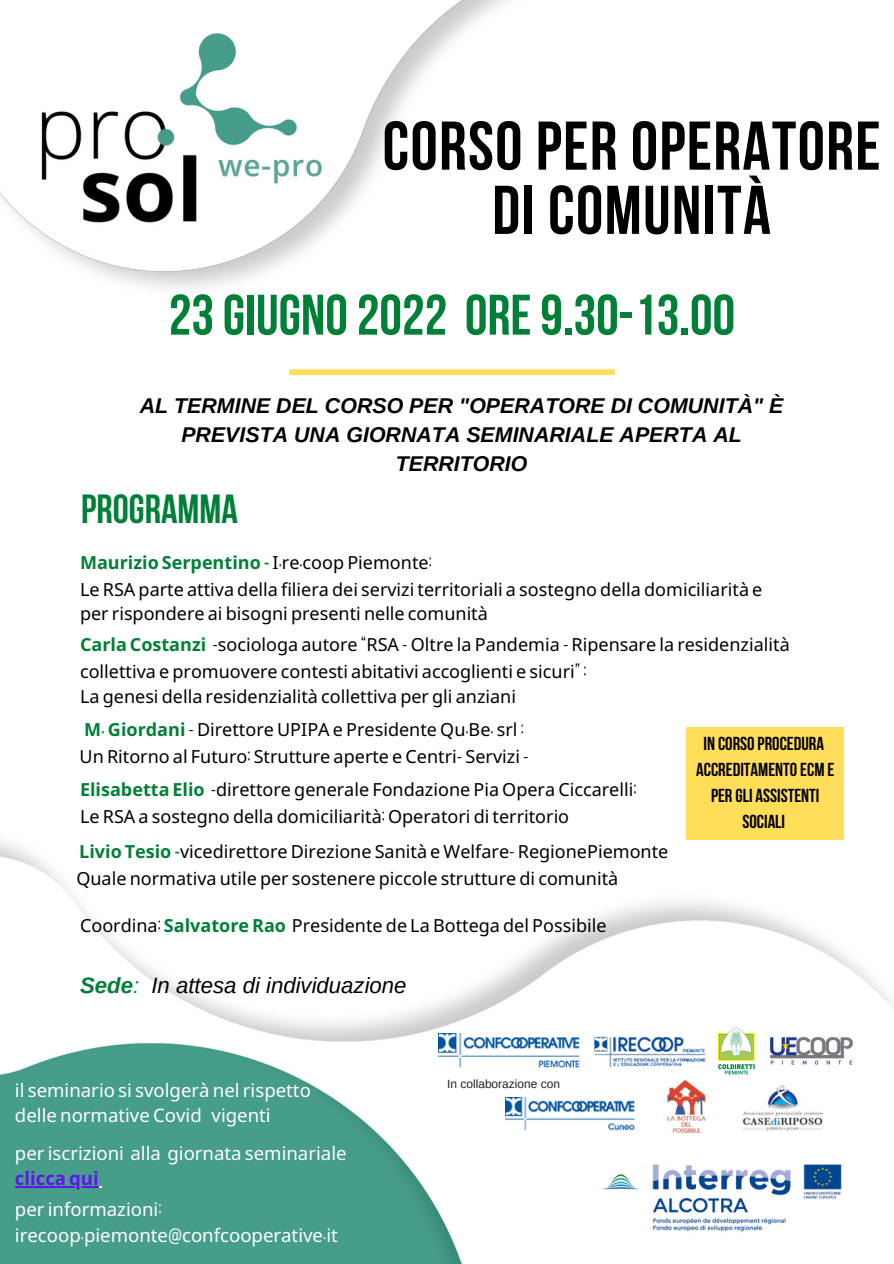
<style>
.page{position:relative;width:894px;height:1264px;background:#fff}
.page>*{position:absolute;margin:0;border:0;box-sizing:border-box;transform-origin:0 0}
.t1{font:700 68.7px/64.2px "Bebas Neue";letter-spacing:.02em;color:#000;text-align:center}
.t2{font:700 57px "Bebas Neue";color:#008037}
.t3{font:700 40.5px "Bebas Neue";color:#008037}
.t4{font:italic 22.2px "Arimo";color:#000}
.t5{font:italic 700 21.3px/29.2px "Arimo";color:#000;text-align:center}
.t6{font:700 18.75px/26px "Bebas Neue";color:#000;text-align:center}
.t7{font:18.6px/26px "Noto Sans";color:#fff}
.t8{font:18px/24.8px "Noto Sans";color:#000}
.t9{font:700 18px "Noto Sans";color:#008037}
.t10{font:12px "Arimo";color:#222}
.s1{font-family:"TS Bebas AR"}
.s2{font-weight:400;color:#000}
.s3{font-family:"TS Bebas AR";font-weight:400;color:#000}
.s4{font-weight:700;color:#008037}
.s5{font-family:"TS Bebas AR";font-weight:700;color:#008037}
.s6{color:#008037}
.s7{font-weight:700;color:#5e17eb}
</style>
<div class="page">
<img style="left:0;top:0;width:893px;height:1263px">
<img style="left:505px;top:1097px;width:129px;height:34px">
<img style="left:438px;top:1033px;width:141px;height:34px">
<img style="left:589px;top:1033px;width:122px;height:38px">
<img style="left:716px;top:1027px;width:40px;height:49px">
<img style="left:764px;top:1028px;width:102px;height:48px">
<img style="left:667px;top:1080px;width:37px;height:52px">
<img style="left:741px;top:1083px;width:83px;height:48px">
<div style="left:289px;top:369px;width:325px;height:6px;background:#ffde59"></div>
<div style="left:686px;top:727px;width:157px;height:112px;background:#ffde59"></div>
<hr style="left:15px;top:1186px;width:84px;height:1px;background:#5e17eb">
<p class="t1" style="left:382px;top:120px;width:499px">CORSO PER OPERATORE<br>DI COMUNITÀ</p>
<p class="t2" style="left:169px;top:292px;width:567px">23GIUGNO2022 ORE9.30-13.00</p>
<p class="t5" style="left:140px;top:391px;width:645px">AL TERMINE DEL CORSO PER "OPERATORE DI COMUNITÀ" È<br>PREVISTA UNA GIORNATA SEMINARIALE APERTA AL<br>TERRITORIO</p>
<p class="t3" style="left:81px;top:492px;width:158px">PROGRAMMA</p>
<p class="t9" style="left:80px;top:549px;width:353px">Maurizio Serpentino <span class="s1">-</span> <span class="s2">I</span><span class="s3">.</span><span class="s2">re</span><span class="s3">.</span><span class="s2">coop Piemonte</span><span class="s3">:</span></p>
<p class="t8" style="left:80px;top:576px;width:683px">Le RSA parte attiva della filiera dei servizi territoriali a sostegno della domiciliarità e per rispondere ai bisogni presenti nelle comunità</p>
<p class="t8" style="left:80px;top:630px;width:711px;line-height:27px"><span class="s4">Carla Costanzi</span> <span class="s1">-</span>sociologa autore <span class="s1">“</span>RSA <span class="s1">-</span> Oltre la Pandemia <span class="s1">-</span> Ripensare la residenzialità collettiva e promuovere contesti abitativi accoglienti e sicuri<span class="s1">” :</span></p>
<p class="t8" style="left:80px;top:683px;width:437px">La genesi della residenzialità collettiva per gli anziani</p>
<p class="t8" style="left:84px;top:716px;width:441px"><span class="s4">M</span><span class="s5">.</span> <span class="s4">Giordani</span> <span class="s1">-</span> Direttore UPIPA e Presidente Qu<span class="s1">.</span>Be<span class="s1">.</span> srl <span class="s1">:</span></p>
<p class="t8" style="left:79px;top:743px;width:450px">Un Ritorno al Futuro<span class="s1">:</span> Strutture aperte e Centri<span class="s1">-</span> Servizi <span class="s1">-</span></p>
<p class="t8" style="left:80px;top:777px;width:558px"><span class="s4">Elisabetta Elio</span> <span class="s1">-</span>direttore generale Fondazione Pia Opera Ciccarelli<span class="s1">:</span></p>
<p class="t8" style="left:80px;top:804px;width:490px">Le RSA a sostegno della domiciliarità<span class="s1">:</span> Operatori di territorio</p>
<p class="t8" style="left:79px;top:838px;width:590px"><span class="s4">Livio Tesio</span> <span class="s5">-</span>vicedirettore Direzione Sanità e Welfare<span class="s1">-</span> RegionePiemonte</p>
<p class="t8" style="left:76px;top:865px;width:543px">Quale normativa utile per sostenere piccole strutture di comunità</p>
<p class="t8" style="left:80px;top:912px;width:528px">Coordina<span class="s1">:</span> <span class="s4">Salvatore Rao</span> Presidente de La Bottega del Possibile</p>
<p class="t6" style="left:703px;top:732px;width:122px">IN CORSOPROCEDURA</p>
<p class="t6" style="left:696px;top:758px;width:139px">ACCREDITAMENTOECM E<br>PER GLI ASSISTENTI<br>SOCIALI</p>
<p class="t4" style="left:80px;top:973px;width:328px"><span class="s4">Sede</span><span class="s6">:</span> In attesa di individuazione</p>
<p class="t7" style="left:15px;top:1076px;width:297px">il seminario si svolgerà nel rispetto delle normative Covid vigenti</p>
<p class="t7" style="left:15px;top:1139px;width:333px">per iscrizioni alla giornata seminariale <span class="s7">clicca qui</span></p>
<p class="t7" style="left:15px;top:1196px;width:324px">per informazioni<span class="s1">: </span>irecoop<span class="s1">.</span>piemonte<span class="s1">@</span>confcooperative<span class="s1">.</span>it</p>
<p class="t10" style="left:447px;top:1076px;width:114px">In collaborazione con</p>
</div>
